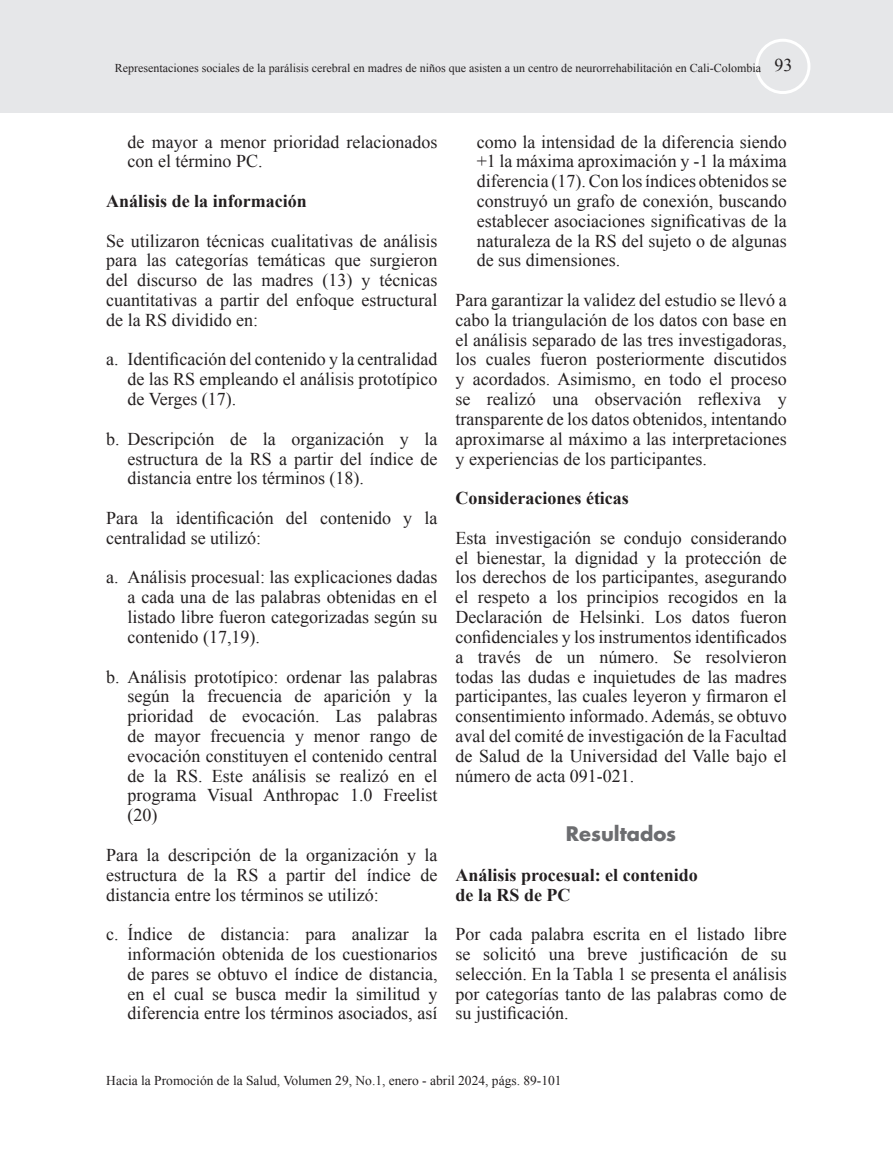
<style>
.page{position:relative;width:893px;height:1149px;background:#fff}
.page>*{position:absolute;margin:0;border:0;box-sizing:border-box;transform-origin:0 0}
.TITULO_DENTO_DEL_ART{font:700 19.5px "Futura LT";color:#6c6d70}
.Normal_HPS{font:18px/19.8px "Times New Roman";color:#231f20;text-align:justify}
.Viñetas{font:18px/19.8px "Times New Roman";color:#231f20;text-align:justify}
.Subs_HPS{font:700 18px/19.8px "Times New Roman";color:#231f20}
.t1{font:13.5px "Times New Roman";color:#231f20}
.t2{font:12px "Times New Roman";color:#231f20}
.s1{font-size:18px}
</style>
<div class="page">
<div style="left:0;top:0;width:893px;height:113px;background:#e6e7e9"></div>
<div style="left:755px;top:39px;width:55px;height:55px;border:3px solid #fff;border-radius:50%"></div>
<p class="t2" style="left:115px;top:60px;width:679px">Representaciones sociales de la parálisis cerebral en madres de niños que asisten a un centro de neurorrehabilitación en Cali-Colombia <span class="s1">93</span></p>
<p class="Viñetas" style="left:128px;top:131px;width:311px">de mayor a menor prioridad relacionados con el término PC.</p>
<p class="Subs_HPS" style="left:106px;top:190px;width:202px">Análisis de la información</p>
<p class="Normal_HPS" style="left:106px;top:230px;width:333px">Se utilizaron técnicas cualitativas de análisis para las categorías temáticas que surgieron del discurso de las madres (13) y técnicas cuantitativas a partir del enfoque estructural de la RS dividido en:</p>
<p class="Viñetas" style="left:128px;top:349px;width:311px;text-indent:-21px">a. Identificación del contenido y la centralidad de las RS empleando el análisis prototípico de Verges (17).</p>
<p class="Viñetas" style="left:128px;top:428px;width:311px;text-indent:-21px">b. Descripción de la organización y la estructura de la RS a partir del índice de distancia entre los términos (18).</p>
<p class="Normal_HPS" style="left:106px;top:507px;width:333px">Para la identificación del contenido y la centralidad se utilizó:</p>
<p class="Viñetas" style="left:128px;top:567px;width:311px;text-indent:-21px">a. Análisis procesual: las explicaciones dadas a cada una de las palabras obtenidas en el listado libre fueron categorizadas según su contenido (17,19).</p>
<p class="Viñetas" style="left:128px;top:666px;width:311px;text-indent:-21px">b. Análisis prototípico: ordenar las palabras según la frecuencia de aparición y la prioridad de evocación. Las palabras de mayor frecuencia y menor rango de evocación constituyen el contenido central de la RS. Este análisis se realizó en el programa Visual Anthropac 1.0 Freelist (20)</p>
<p class="Normal_HPS" style="left:106px;top:844px;width:333px">Para la descripción de la organización y la estructura de la RS a partir del índice de distancia entre los términos se utilizó:</p>
<p class="Viñetas" style="left:128px;top:923px;width:311px;text-indent:-21px">c. Índice de distancia: para analizar la información obtenida de los cuestionarios de pares se obtuvo el índice de distancia, en el cual se busca medir la similitud y diferencia entre los términos asociados, así</p>
<p class="Viñetas" style="left:477px;top:131px;width:311px">como la intensidad de la diferencia siendo +1 la máxima aproximación y -1 la máxima diferencia (17). Con los índices obtenidos se construyó un grafo de conexión, buscando establecer asociaciones significativas de la naturaleza de la RS del sujeto o de algunas de sus dimensiones.</p>
<p class="Normal_HPS" style="left:455px;top:290px;width:333px">Para garantizar la validez del estudio se llevó a cabo la triangulación de los datos con base en el análisis separado de las tres investigadoras, los cuales fueron posteriormente discutidos y acordados. Asimismo, en todo el proceso se realizó una observación reflexiva y transparente de los datos obtenidos, intentando aproximarse al máximo a las interpretaciones y experiencias de los participantes.</p>
<p class="Subs_HPS" style="left:455px;top:487px;width:175px">Consideraciones éticas</p>
<p class="Normal_HPS" style="left:455px;top:527px;width:333px">Esta investigación se condujo considerando el bienestar, la dignidad y la protección de los derechos de los participantes, asegurando el respeto a los principios recogidos en la Declaración de Helsinki. Los datos fueron confidenciales y los instrumentos identificados a través de un número. Se resolvieron todas las dudas e inquietudes de las madres participantes, las cuales leyeron y firmaron el consentimiento informado. Además, se obtuvo aval del comité de investigación de la Facultad de Salud de la Universidad del Valle bajo el número de acta 091-021.</p>
<p class="TITULO_DENTO_DEL_ART" style="left:566px;top:820px;width:112px">Resultados</p>
<p class="Subs_HPS" style="left:455px;top:864px;width:244px">Análisis procesual: el contenido de la RS de PC</p>
<p class="Normal_HPS" style="left:455px;top:923px;width:333px">Por cada palabra escrita en el listado libre se solicitó una breve justificación de su selección. En la Tabla 1 se presenta el análisis por categorías tanto de las palabras como de su justificación.</p>
<p class="t1" style="left:106px;top:1071px;width:457px">Hacia la Promoción de la Salud, Volumen 29, No.1, enero - abril 2024, págs. 89-101</p>
</div>
